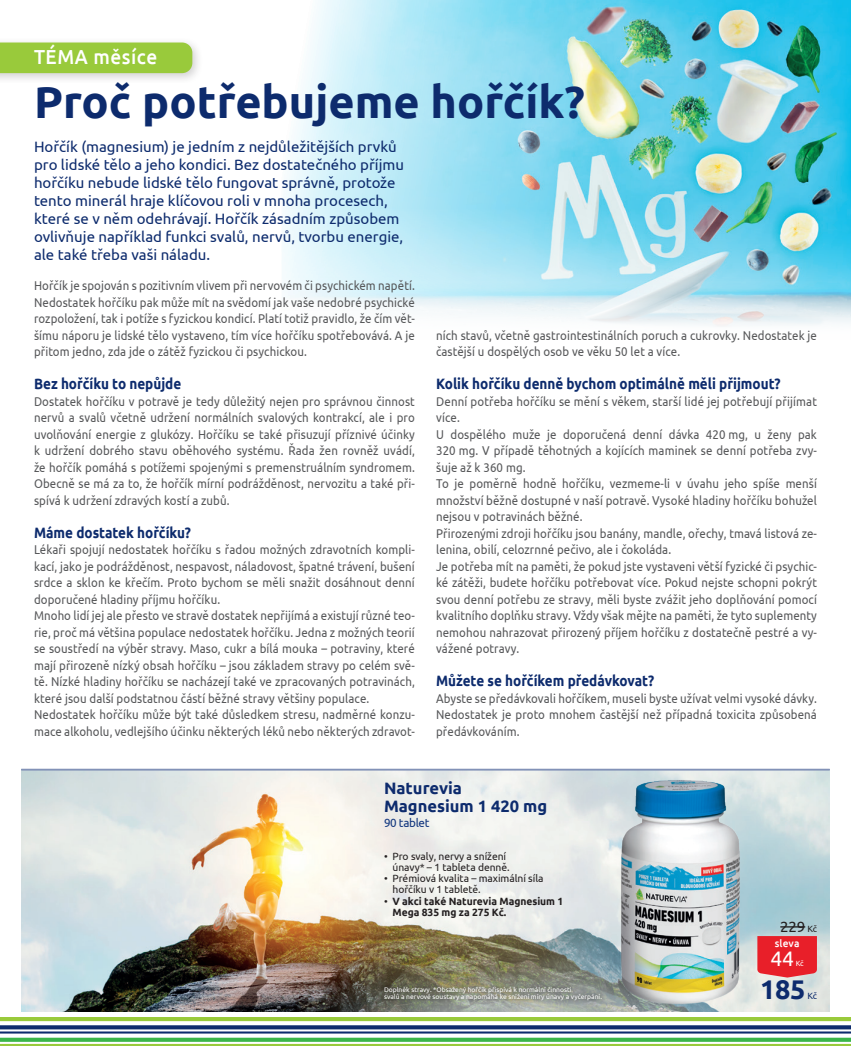
<style>
.page{position:relative;width:851px;height:1063px;background:#fff}
.page>*{position:absolute;margin:0;border:0;box-sizing:border-box;transform-origin:0 0}
.Titulek{font:700 45px "Ubuntu";color:#0d2b6d}
.New_price_v3{font:700 27px "Ubuntu";color:#0d2b6d}
.New_price_v3-2{font:21px "Ubuntu";color:#fff}
.t1{font:500 20.25px "Ubuntu";letter-spacing:.03em;color:#fff;scale:.94 1}
._01_produkt{font:700 16.5px/18px "Ubuntu";color:#0d2b6d}
.Perex{font:15px/18px "Ubuntu";color:#0d2b6d}
.Mezititulek{font:700 15px "Ubuntu";color:#0d2b6d;scale:.9 1}
.Old_price_v3{font:15px "Ubuntu";color:#231f20}
.Text{font:12.75px/16.5px "Ubuntu";letter-spacing:.01em;color:#57585a;text-align:justify;scale:.9 1}
._02_gramaz{font:12px "Ubuntu";letter-spacing:-.025em;color:#11367e}
.t2{font:10.5px/11.2px "Ubuntu";letter-spacing:-.005em;color:#231f20}
.t3{font:700 10.5px/11.2px "Ubuntu";letter-spacing:-.005em;color:#231f20}
.t4{font:500 10.5px "Ubuntu";letter-spacing:.01em;color:#fff}
.New_price_v3-3{font:9px "Ubuntu";color:#0d2b6d}
.New_price_v3-4{font:7.5px "Ubuntu";color:#fff}
._04_LL{font:6.75px/7.5px "Ubuntu";color:#fff}
.s1{font-weight:400}
.s2{font-size:9px}
</style>
<div class="page">
<img style="left:21px;top:770px;width:808px;height:242px">
<img style="left:283px;top:0;width:567px;height:251px">
<svg style="left:283px;top:251px;width:567px;height:34px;background:#ade3f2"></svg>
<svg style="left:288px;top:285px;width:562px;height:41px"></svg>
<hr style="left:21px;top:769px;width:808px;height:1px;background:#8292b7">
<svg style="left:757px;top:936px;width:59px;height:42px;background:#e72d36"></svg>
<hr style="left:780px;top:926px;width:25px;height:2px;background:#231f20">
<div style="left:0;top:37px;width:203px;height:46px;background:#231f20;opacity:.21"></div>
<div style="left:0;top:43px;width:192px;height:30px;background:#99ca3b"></div>
<svg style="left:0;top:1017px;width:850px;height:29px"></svg>
<img style="left:611px;top:770px;width:138px;height:242px">
<div style="left:380px;top:981px;width:226px;height:24px;background:#231f20;opacity:.75"></div>
<p class="t1" style="left:34px;top:44px;width:133px">TÉMA měsíce</p>
<p class="Titulek" style="left:34px;top:75px;width:552px">Proč potřebujeme hořčík?</p>
<p class="Perex" style="left:34px;top:137px;width:371px">Hořčík (magnesium) je jedním z nejdůležitějších prvků pro lidské tělo a jeho kondici. Bez dostatečného příjmu hořčíku nebude lidské tělo fungovat správně, protože tento minerál hraje klíčovou roli v mnoha procesech, které se v něm odehrávají. Hořčík zásadním způsobem ovlivňuje například funkci svalů, nervů, tvorbu energie, ale také třeba vaši náladu.</p>
<p class="Text" style="left:34px;top:277px;width:424px">Hořčík je spojován s pozitivním vlivem při nervovém či psychickém napětí.<br>Nedostatek hořčíku pak může mít na svědomí jak vaše nedobré psychické rozpoložení, tak i potíže s fyzickou kondicí. Platí totiž pravidlo, že čím vět‑ šímu náporu je lidské tělo vystaveno, tím více hořčíku spotřebovává. A je přitom jedno, zda jde o zátěž fyzickou či psychickou.</p>
<p class="Mezititulek" style="left:34px;top:375px;width:165px">Bez hořčíku to nepůjde</p>
<p class="Text" style="left:34px;top:392px;width:424px">Dostatek hořčíku v potravě je tedy důležitý nejen pro správnou činnost nervů a svalů včetně udržení normálních svalových kontrakcí, ale i pro uvolňování energie z glukózy. Hořčíku se také přisuzují příznivé účinky k udržení dobrého stavu oběhového systému. Řada žen rovněž uvádí, že hořčík pomáhá s potížemi spojenými s premenstruálním syndromem.<br>Obecně se má za to, že hořčík mírní podrážděnost, nervozitu a také při‑ spívá k udržení zdravých kostí a zubů.</p>
<p class="Mezititulek" style="left:34px;top:523px;width:176px">Máme dostatek hořčíku?</p>
<p class="Text" style="left:34px;top:541px;width:424px">Lékaři spojují nedostatek hořčíku s řadou možných zdravotních kompli‑ kací, jako je podrážděnost, nespavost, náladovost, špatné trávení, bušení srdce a sklon ke křečím. Proto bychom se měli snažit dosáhnout denní doporučené hladiny příjmu hořčíku.</p>
<p class="Text" style="left:34px;top:607px;width:424px">Mnoho lidí jej ale přesto ve stravě dostatek nepřijímá a existují různé teo‑ rie, proč má většina populace nedostatek hořčíku. Jedna z možných teorií se soustředí na výběr stravy. Maso, cukr a bílá mouka – potraviny, které mají přirozeně nízký obsah hořčíku – jsou základem stravy po celém svě‑ tě. Nízké hladiny hořčíku se nacházejí také ve zpracovaných potravinách, které jsou další podstatnou částí běžné stravy většiny populace.</p>
<p class="Text" style="left:34px;top:706px;width:424px">Nedostatek hořčíku může být také důsledkem stresu, nadměrné konzu‑ mace alkoholu, vedlejšího účinku některých léků nebo některých zdravot‑</p>
<p class="Text" style="left:436px;top:326px;width:424px">ních stavů, včetně gastrointestinálních poruch a cukrovky. Nedostatek je častější u dospělých osob ve věku 50 let a více.</p>
<p class="Mezititulek" style="left:436px;top:375px;width:384px">Kolik hořčíku denně bychom optimálně měli přijmout?</p>
<p class="Text" style="left:436px;top:392px;width:424px">Denní potřeba hořčíku se mění s věkem, starší lidé jej potřebují přijímat více.</p>
<p class="Text" style="left:436px;top:425px;width:424px">U dospělého muže je doporučená denní dávka 420 mg, u ženy pak 320 mg. V případě těhotných a kojících maminek se denní potřeba zvy‑ šuje až k 360 mg.</p>
<p class="Text" style="left:436px;top:475px;width:424px">To je poměrně hodně hořčíku, vezmeme‑li v úvahu jeho spíše menší množství běžně dostupné v naší potravě. Vysoké hladiny hořčíku bohužel nejsou v potravinách běžné.</p>
<p class="Text" style="left:436px;top:524px;width:424px">Přirozenými zdroji hořčíku jsou banány, mandle, ořechy, tmavá listová ze‑ lenina, obilí, celozrnné pečivo, ale i čokoláda.</p>
<p class="Text" style="left:436px;top:557px;width:424px">Je potřeba mít na paměti, že pokud jste vystaveni větší fyzické či psychic‑ ké zátěži, budete hořčíku potřebovat více. Pokud nejste schopni pokrýt svou denní potřebu ze stravy, měli byste zvážit jeho doplňování pomocí kvalitního doplňku stravy. Vždy však mějte na paměti, že tyto suplementy nemohou nahrazovat přirozený příjem hořčíku z dostatečně pestré a vy‑ vážené potravy.</p>
<p class="Mezititulek" style="left:436px;top:672px;width:244px">Můžete se hořčíkem předávkovat?</p>
<p class="Text" style="left:436px;top:689px;width:424px">Abyste se předávkovali hořčíkem, museli byste užívat velmi vysoké dávky.<br>Nedostatek je proto mnohem častější než případná toxicita způsobená předávkováním.</p>
<p class="_01_produkt" style="left:384px;top:779px;width:165px">Naturevia<br>Magnesium 1 420 mg</p>
<p class="_02_gramaz" style="left:384px;top:815px;width:47px">90 tablet</p>
<p class="t2" style="left:392px;top:850px;width:119px;text-indent:-9px">• Pro svaly, nervy a snížení únavy* – 1 tableta denně.</p>
<p class="t2" style="left:392px;top:872px;width:152px;text-indent:-9px">• Prémiová kvalita – maximální síla hořčíku v 1 tabletě.</p>
<p class="t3" style="left:392px;top:895px;width:172px;text-indent:-9px"><span class="s1">•</span> V akci také Naturevia Magnesium 1<br>Mega 835 mg za 275 Kč.</p>
<p class="_04_LL" style="left:384px;top:985px;width:219px">Doplněk stravy. *Obsažený hořčík přispívá k normální činnosti<br>svalů a nervové soustavy a napomáhá ke snížení míry únavy a vyčerpání.</p>
<p class="Old_price_v3" style="left:780px;top:917px;width:38px">229 <span class="s2">Kč</span></p>
<p class="t4" style="left:774px;top:936px;width:26px">sleva</p>
<p class="New_price_v3-2" style="left:770px;top:946px;width:25px">44</p>
<p class="New_price_v3-4" style="left:795px;top:959px;width:9px">Kč</p>
<p class="New_price_v3" style="left:759px;top:973px;width:47px">185</p>
<p class="New_price_v3-3" style="left:807px;top:991px;width:11px">Kč</p>
</div>
